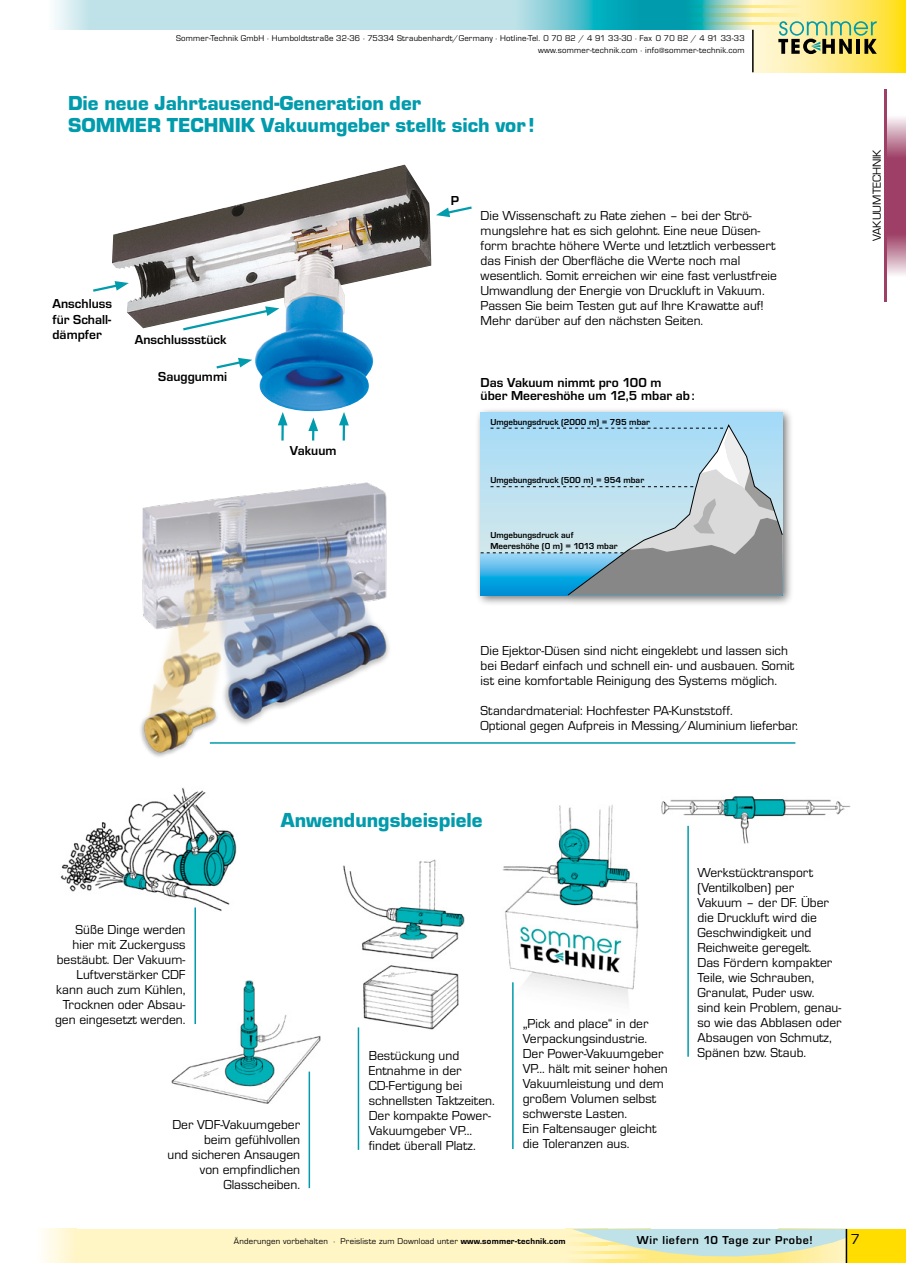
<style>
.page{position:relative;width:906px;height:1263px;background:#fff}
.page>*{position:absolute;margin:0;border:0;box-sizing:border-box;transform-origin:0 0}
.t1{font:900 21px/22.5px "Eurostile T";color:#009bac}
.t2{font:15px "Eurostile T";color:#000}
.t3{font:13.5px/15px "Eurostile T";color:#000}
.t4{font:700 13.5px/15.8px "Eurostile T";color:#000;text-align:justify}
.t5{font:700 12px "Eurostile T";letter-spacing:.05em;color:#000}
.t6{font:12px "Eurostile T";color:#000}
.t7{font:700 9px/10.5px "Eurostile T";color:#000}
.t8{font:8.7px "Eurostile T";letter-spacing:.025em;color:#000}
.s1{font-size:15px}
.s2{font-family:"Eurostile T Hea"}
</style>
<div class="page">
<div style="left:753px;top:30px;width:51px;height:42px;background:linear-gradient(to right,#fff8da,#fff1b1)"></div>
<div style="left:89px;top:0;width:596px;height:30px;background:#bee2e8"></div>
<div style="left:47px;top:0;width:42px;height:30px;background:linear-gradient(to right,#fff,#c3e4ea)"></div>
<div style="left:642px;top:0;width:43px;height:30px;background:#009bac"></div>
<svg style="left:753px;top:4px;width:51px;height:22px"></svg>
<svg style="left:804px;top:0;width:102px;height:72px;background:#fee65b"></svg>
<svg style="left:522px;top:0;width:120px;height:30px;background:#44bbc8"></svg>
<svg style="left:685px;top:4px;width:68px;height:22px"></svg>
<svg style="left:685px;top:0;width:68px;height:4px"></svg>
<svg style="left:753px;top:0;width:51px;height:4px"></svg>
<svg style="left:685px;top:9px;width:68px;height:4px"></svg>
<svg style="left:753px;top:9px;width:51px;height:4px"></svg>
<svg style="left:685px;top:17px;width:68px;height:4px"></svg>
<svg style="left:753px;top:17px;width:51px;height:4px"></svg>
<svg style="left:685px;top:26px;width:68px;height:4px"></svg>
<hr style="left:753px;top:26px;width:51px;height:4px;background:#fff6d0">
<svg style="left:778px;top:21px;width:99px;height:33px;background:#a3ac73"></svg>
<div style="left:77px;top:1229px;width:489px;height:34px;background:#fff5c5"></div>
<div style="left:34px;top:1229px;width:43px;height:34px;background:linear-gradient(to right,#fff,#fff5c7)"></div>
<div style="left:608px;top:1229px;width:170px;height:34px;background:#ffea80"></div>
<div style="left:566px;top:1229px;width:42px;height:34px;background:linear-gradient(to right,#fff4c6,#ffea85)"></div>
<div style="left:778px;top:1229px;width:68px;height:34px;background:linear-gradient(to right,#ffea80,#fff4c4)"></div>
<svg style="left:608px;top:1256px;width:37px;height:3px"></svg>
<div style="left:566px;top:1254px;width:42px;height:5px;background:#fff5c5"></div>
<hr style="left:566px;top:1246px;width:42px;height:4px;background:#fff5c5">
<div style="left:566px;top:1237px;width:42px;height:5px;background:#fff5c5"></div>
<hr style="left:566px;top:1229px;width:42px;height:4px;background:#fff5c5">
<hr style="left:752px;top:30px;width:1px;height:42px;background:#000">
<svg style="left:572px;top:1229px;width:273px;height:27px;background:#cfe5d6"></svg>
<div style="left:846px;top:1229px;width:60px;height:34px;background:#fd0"></div>
<hr style="left:845px;top:1229px;width:2px;height:34px;background:#000">
<svg style="left:884px;top:89px;width:22px;height:213px"></svg>
<img style="left:172px;top:981px;width:149px;height:123px">
<img style="left:60px;top:787px;width:176px;height:124px">
<img style="left:343px;top:860px;width:121px;height:170px">
<img style="left:502px;top:805px;width:137px;height:215px">
<img style="left:661px;top:797px;width:189px;height:46px">
<img style="left:112px;top:165px;width:319px;height:246px">
<svg style="left:93px;top:281px;width:36px;height:12px"></svg>
<svg style="left:436px;top:206px;width:36px;height:11px"></svg>
<hr style="left:281px;top:421px;width:3px;height:19px;background:#009bac">
<svg style="left:278px;top:412px;width:9px;height:13px"></svg>
<svg style="left:339px;top:412px;width:10px;height:28px"></svg>
<svg style="left:308px;top:418px;width:10px;height:22px"></svg>
<img style="left:140px;top:482px;width:249px;height:275px">
<div style="left:475px;top:407px;width:319px;height:200px;background:#000;opacity:.55"></div>
<div style="left:480px;top:412px;width:302px;height:141px;background:#a4daf7"></div>
<svg style="left:480px;top:424px;width:303px;height:172px"></svg>
<hr style="left:194px;top:907px;width:2px;height:117px;background:#009bac">
<hr style="left:210px;top:742px;width:585px;height:2px;background:#009bac">
<hr style="left:308px;top:1071px;width:2px;height:117px;background:#009bac">
<hr style="left:358px;top:1027px;width:1px;height:123px;background:#009bac">
<hr style="left:512px;top:982px;width:1px;height:167px;background:#009bac">
<hr style="left:687px;top:826px;width:2px;height:231px;background:#009bac">
<svg style="left:214px;top:358px;width:38px;height:12px"></svg>
<svg style="left:181px;top:306px;width:98px;height:26px"></svg>
<p class="t8" style="left:176px;top:33px;width:570px">Sommer-Technik GmbH · Humboldtstraße 32-36 · 75334 Straubenhardt/Germany · Hotline-Tel. 0 70 82 / 4 91 33-30 · Fax 0 70 82 / 4 91 33-33</p>
<p class="t8" style="left:538px;top:46px;width:208px">www.sommer-technik.com · info@sommer-technik.com</p>
<h1 class="t1" style="left:68px;top:92px;width:468px">Die neue Jahrtausend-Generation der<br>SOMMER TECHNIK Vakuumgeber stellt sich vor !</h1>
<p class="t4" style="left:53px;top:296px;width:61px">Anschluss für Schall&shy;dämpfer</p>
<p class="t4" style="left:135px;top:332px;width:93px">Anschlussstück</p>
<p class="t4" style="left:158px;top:369px;width:70px">Sauggummi</p>
<p class="t4" style="left:290px;top:443px;width:48px">Vakuum</p>
<p class="t4" style="left:451px;top:193px;width:10px">P</p>
<p class="t3" style="left:480px;top:209px;width:298px">Die Wissenschaft zu Rate ziehen – bei der Strö&shy;mungslehre hat es sich gelohnt. Eine neue Düsen&shy;form brachte höhere Werte und letztlich verbessert das Finish der Oberfläche die Werte noch mal wesentlich. Somit erreichen wir eine fast verlustfreie Umwandlung der Energie von Druckluft in Vakuum.<br>Passen Sie beim Testen gut auf Ihre Krawatte auf!<br>Mehr darüber auf den nächsten Seiten.</p>
<p class="t4" style="left:480px;top:377px;width:215px;line-height:12.8px">Das Vakuum nimmt pro 100 m<br>über Meereshöhe um 12,5 mbar ab:</p>
<p class="t7" style="left:490px;top:417px;width:161px">Umgebungsdruck (2000 m) = 795 mbar</p>
<p class="t7" style="left:490px;top:475px;width:155px">Umgebungsdruck (500 m) = 954 mbar</p>
<p class="t7" style="left:490px;top:530px;width:128px">Umgebungsdruck auf<br>Meereshöhe (0 m) = 1013 mbar</p>
<p class="t6" style="left:870px;top:241px;width:93px;rotate:-90deg">VAKUUMTECHNIK</p>
<p class="t3" style="left:480px;top:643px;width:315px">Die Ejektor-Düsen sind nicht eingeklebt und lassen sich bei Bedarf einfach und schnell ein- und ausbauen. Somit ist eine komfortable Reinigung des Systems möglich.</p>
<p class="t3" style="left:480px;top:703px;width:319px">Standardmaterial: Hochfester PA-Kunststoff.<br>Optional gegen Aufpreis in Messing/Aluminium lieferbar.</p>
<h1 class="t1" style="left:281px;top:809px;width:203px">Anwendungsbeispiele</h1>
<p class="t3" style="left:55px;top:922px;width:132px;text-align:right">Süße Dinge werden hier mit Zuckerguss bestäubt. Der Vakuum-<br>Luftverstärker CDF kann auch zum Kühlen,<br>Trocknen oder Absau&shy;gen eingesetzt werden.</p>
<p class="t3" style="left:167px;top:1117px;width:134px;text-align:right">Der VDF-Vakuumgeber beim gefühlvollen<br>und sicheren Ansaugen von empfindlichen<br>Glasscheiben.</p>
<p class="t3" style="left:369px;top:1049px;width:128px">Bestückung und<br>Entnahme in der<br>CD-Fertigung bei schnellsten Taktzeiten.<br>Der kompakte Power-<br>Vakuumgeber VP... findet überall Platz.</p>
<p class="t3" style="left:523px;top:1016px;width:147px"><span class="s1">„</span>Pick and place“ in der<br>Verpackungsindustrie.<br>Der Power-Vakuumgeber<br>VP... hält mit seiner hohen<br>Vakuumleistung und dem großem Volumen selbst schwerste Lasten.<br>Ein Faltensauger gleicht die Toleranzen aus.</p>
<p class="t3" style="left:697px;top:866px;width:146px">Werkstücktransport (Ventilkolben) per<br>Vakuum – der DF. Über die Druckluft wird die<br>Geschwindigkeit und<br>Reichweite geregelt.<br>Das Fördern kompakter<br>Teile, wie Schrauben,<br>Granulat, Puder usw.<br>sind kein Problem, genau&shy;so wie das Abblasen oder<br>Absaugen von Schmutz,<br>Spänen bzw. Staub.</p>
<p class="t8" style="left:234px;top:1236px;width:95px">Änderungen vorbehalten</p>
<p class="t8" style="left:340px;top:1236px;width:227px">Preisliste zum Download unter <span class="s2">www.sommer-technik.com</span></p>
<p class="t5" style="left:637px;top:1234px;width:177px">Wir liefern 10 Tage zur Probe!</p>
<p class="t2" style="left:850px;top:1231px;width:11px">7</p>
</div>
